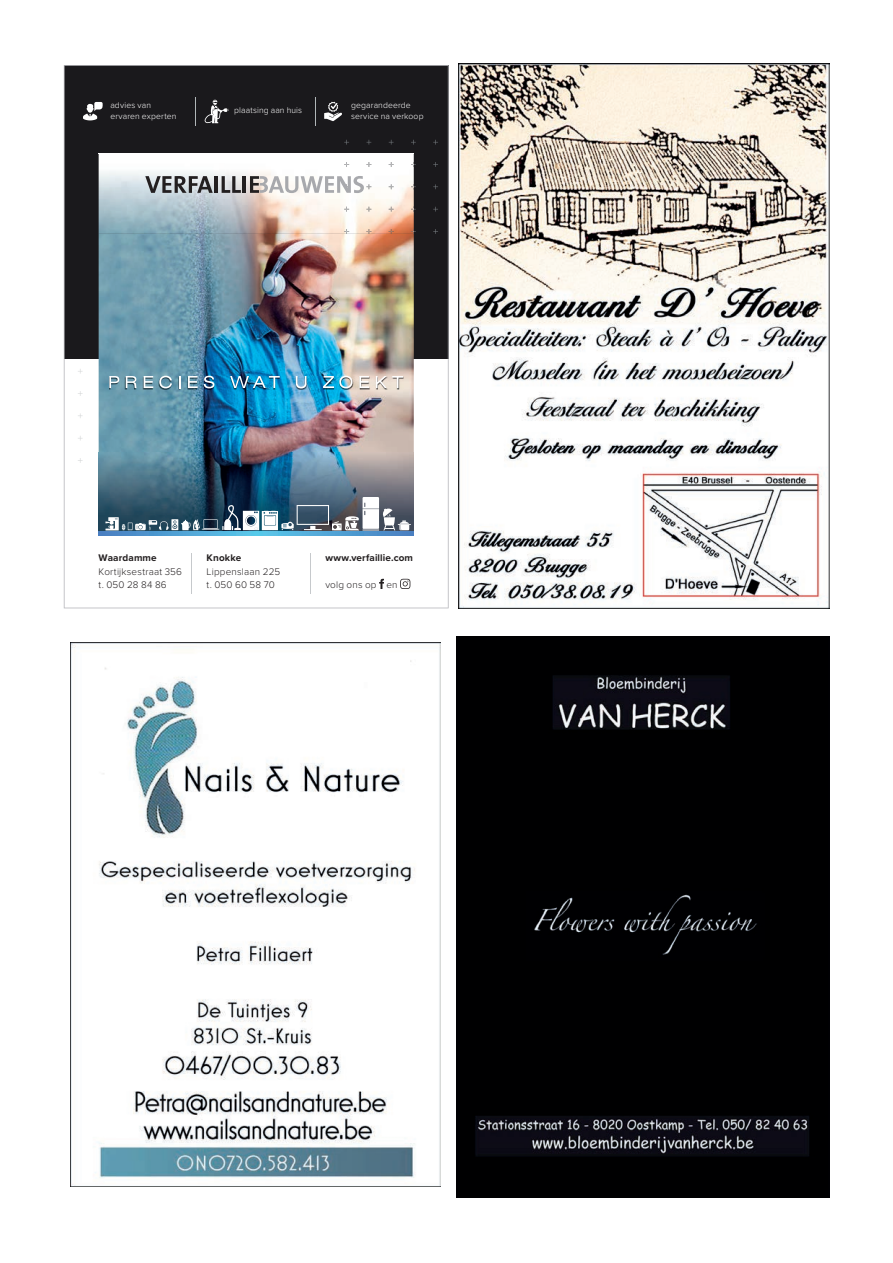
<style>
.page{position:relative;width:893px;height:1263px;background:#fff}
.page>*{position:absolute;margin:0;border:0;box-sizing:border-box;transform-origin:0 0}
.t1{font:300 9.9px/13.2px "Proxima Nova";letter-spacing:.02em;color:#231f20}
.t2{font:700 9.9px "Proxima Nova";letter-spacing:.015em;color:#231f20}
.t3{font:300 8.55px/10.5px "Proxima Nova";letter-spacing:.015em;color:#fff}
</style>
<div class="page">
<img style="left:64px;top:65px;width:385px;height:543px">
<img style="left:457px;top:637px;width:372px;height:561px">
<img style="left:459px;top:64px;width:370px;height:544px">
<img style="left:70px;top:642px;width:371px;height:545px">
<p class="t3" style="left:110px;top:100px;width:68px">advies van ervaren experten</p>
<p class="t3" style="left:234px;top:105px;width:69px">plaatsing aan huis</p>
<p class="t3" style="left:351px;top:100px;width:74px">gegarandeerde service na verkoop</p>
<p class="t2" style="left:99px;top:551px;width:60px">Waardamme</p>
<p class="t1" style="left:99px;top:564px;width:85px">Kortijksestraat 356 t. 050 28 84 86</p>
<p class="t2" style="left:207px;top:551px;width:36px">Knokke</p>
<p class="t1" style="left:207px;top:564px;width:75px">Lippenslaan 225 t. 050 60 58 70</p>
<p class="t2" style="left:325px;top:551px;width:89px">www.verfaillie.com</p>
<p class="t1" style="left:325px;top:577px;width:74px">volg ons op en</p>
</div>
